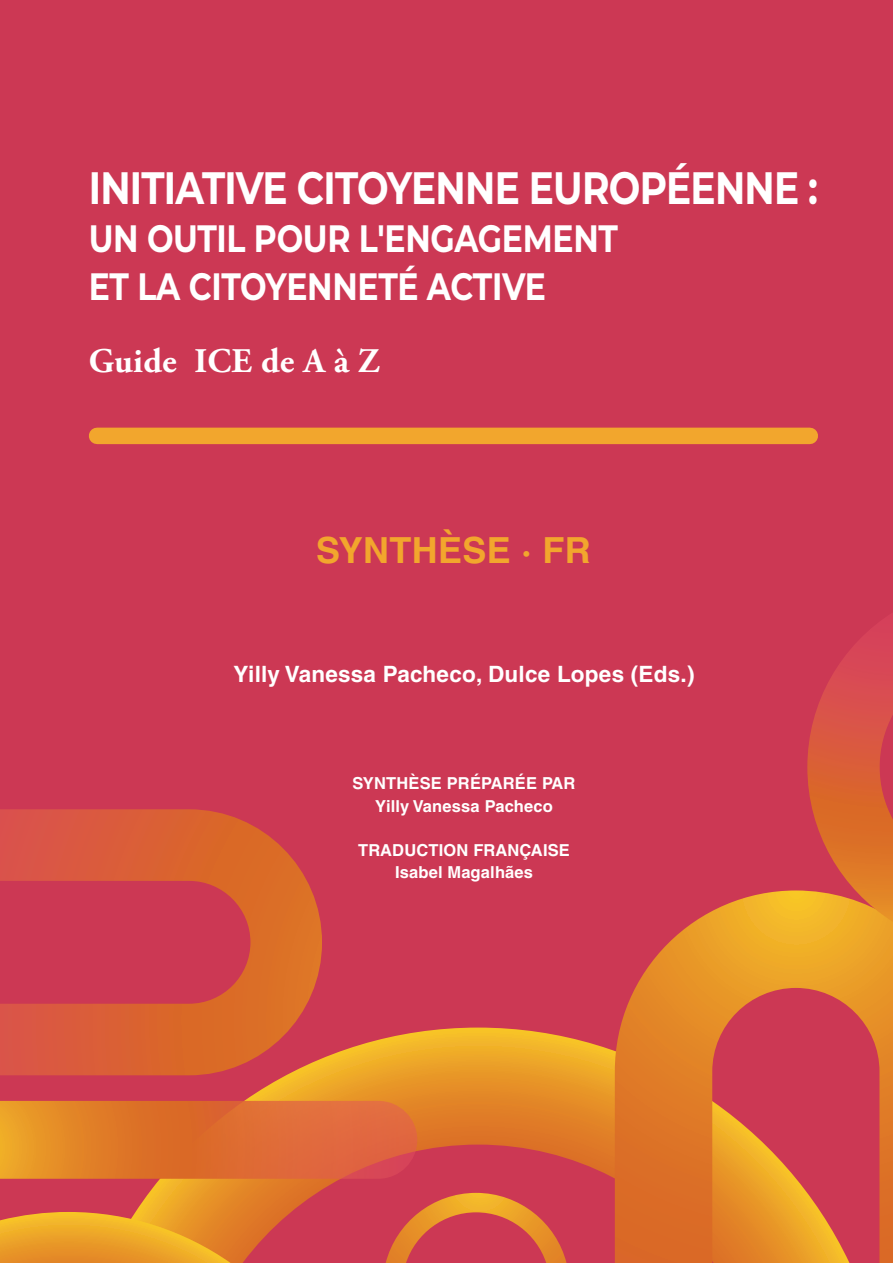
<style>
.page{position:relative;width:893px;height:1263px;background:#cc3854}
.page>*{position:absolute;margin:0;border:0;box-sizing:border-box;transform-origin:0 0}
.t1{font:700 45.3px "Montserrat";letter-spacing:-.02em;color:#fff;scale:.83 1}
.t2{font:700 38.1px/48px "Montserrat";letter-spacing:-.01em;color:#fff;scale:.83 1}
.t3{font:700 36px "Helvetica LT Std";letter-spacing:.01em;color:#f2a62d}
.t4{font:700 34.5px "Adobe Garamond Pro";letter-spacing:.01em;color:#fff}
.t5{font:700 22.5px "Helvetica LT Std";letter-spacing:.01em;color:#fff}
.t6{font:700 16.5px "Helvetica LT Std";letter-spacing:.01em;color:#fff}
</style>
<div class="page">
<svg style="left:107px;top:1027px;width:508px;height:236px"></svg>
<svg style="left:615px;top:890px;width:278px;height:373px"></svg>
<svg style="left:386px;top:1193px;width:180px;height:70px"></svg>
<svg style="left:0;top:809px;width:322px;height:266px"></svg>
<svg style="left:0;top:1101px;width:417px;height:78px;background:#e07331"></svg>
<svg style="left:0;top:1212px;width:231px;height:51px;background:#eb9e29"></svg>
<svg style="left:807px;top:635px;width:86px;height:287px"></svg>
<div style="left:97px;top:428px;width:713px;height:16px;background:#f2a62d"></div>
<p class="t1" style="left:89px;top:156px;width:880px">INITIATIVE CITOYENNE EUROPÉENNE :</p>
<p class="t2" style="left:89px;top:213px;width:639px">UN OUTIL POUR L'ENGAGEMENT<br>ET LA CITOYENNETÉ ACTIVE</p>
<p class="t4" style="left:89px;top:341px;width:292px">Guide ICE de A à Z</p>
<p class="t3" style="left:316px;top:528px;width:276px">SYNTHÈSE · FR</p>
<p class="t5" style="left:234px;top:661px;width:462px">Yilly Vanessa Pacheco, Dulce Lopes (Eds.)</p>
<p class="t6" style="left:353px;top:773px;width:224px">SYNTHÈSE PRÉPARÉE PAR</p>
<p class="t6" style="left:375px;top:796px;width:179px">Yilly Vanessa Pacheco</p>
<p class="t6" style="left:358px;top:840px;width:213px">TRADUCTION FRANÇAISE</p>
<p class="t6" style="left:395px;top:862px;width:140px">Isabel Magalhães</p>
</div>
